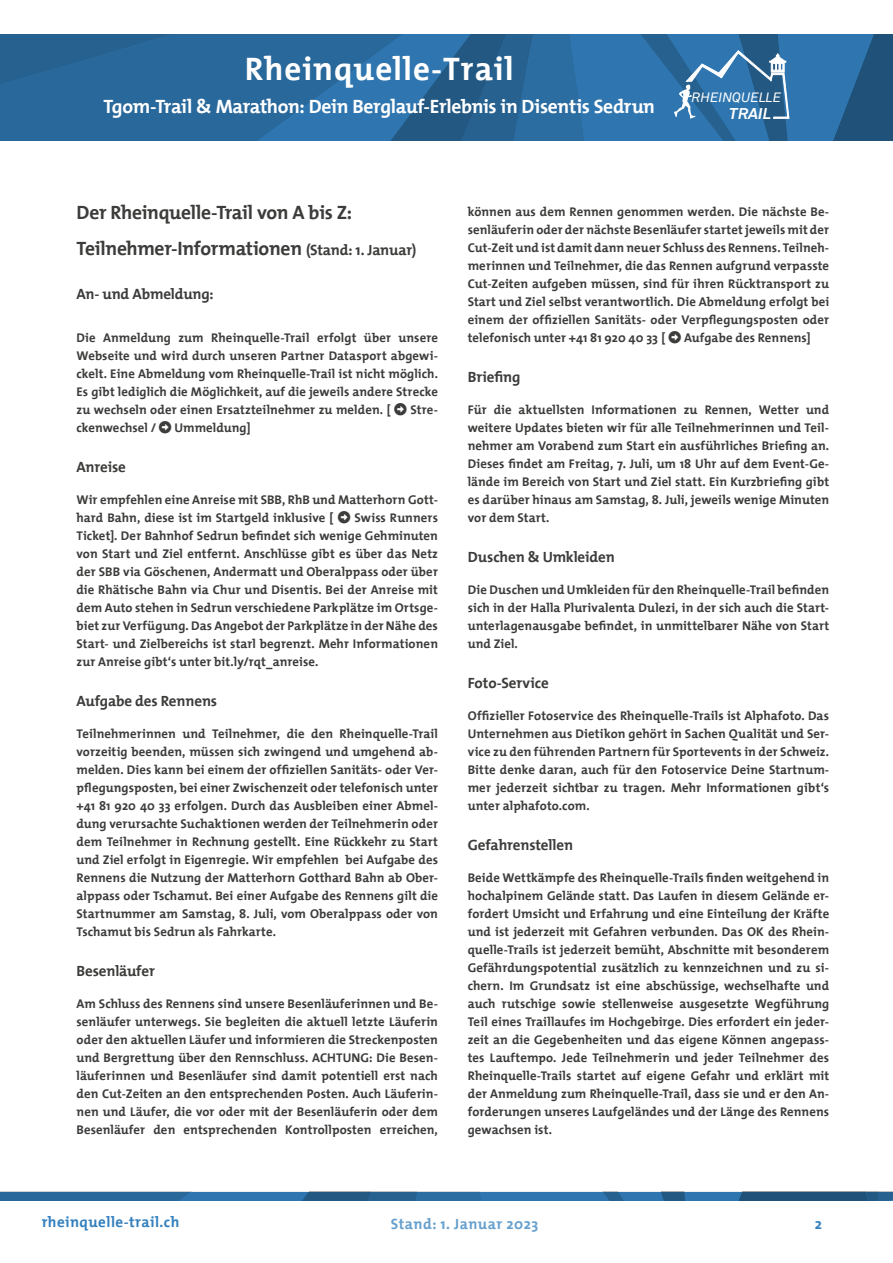
<style>
.page{position:relative;width:893px;height:1263px;background:#fff}
.page>*{position:absolute;margin:0;border:0;box-sizing:border-box;transform-origin:0 0}
.t1{font:700 33px "The Mix";letter-spacing:.03em;color:#fff}
.t2{font:700 19.5px/36.5px "The Mix";letter-spacing:-.015em;color:#3c3c3b}
.t3{font:700 19.5px "The Mix";letter-spacing:-.02em;color:#fff}
.t4{font:italic 700 15.6px "Akkurat";color:#fff}
.t5{font:700 15px "The Mix";letter-spacing:-.01em;color:#3c3c3b}
.t6{font:700 15px "The Mix";letter-spacing:.03em;color:#3380be}
.t7{font:700 15px "The Mix";letter-spacing:.03em;color:#66a0ce}
.t8{font:italic 13.5px "Akkurat";color:#fff}
.t9{font:700 12.75px/18px "The Mix";letter-spacing:.01em;color:#3c3c3b;text-align:justify}
.s1{font-size:15px}
</style>
<div class="page">
<svg style="left:0;top:1192px;width:893px;height:8px;background:#29689b"></svg>
<svg style="left:0;top:34px;width:893px;height:106px;background:#2c6b9f"></svg>
<h1 class="t1" style="left:245px;top:41px;width:270px">Rheinquelle-Trail</h1>
<h2 class="t3" style="left:103px;top:90px;width:553px">Tgom-Trail &amp; Marathon: Dein Berglauf-Erlebnis in Disentis Sedrun</h2>
<p class="t8" style="left:692px;top:89px;width:91px">RHEINQUELLE</p>
<p class="t4" style="left:729px;top:103px;width:44px">TRAIL</p>
<h2 class="t2" style="left:77px;top:193px;width:341px">Der Rheinquelle-Trail von A bis Z:<br>Teilnehmer-Informationen <span class="s1">(Stand: 1. Januar)</span></h2>
<p class="t5" style="left:77px;top:281px;width:139px">An- und Abmeldung:</p>
<p class="t9" style="left:77px;top:328px;width:363px">Die Anmeldung zum Rheinquelle-Trail erfolgt über unsere Webseite und wird durch unseren Partner Datasport abgewi&shy;ckelt. Eine Abmeldung vom Rheinquelle-Trail ist nicht möglich.<br>Es gibt lediglich die Möglichkeit, auf die jeweils andere Strecke zu wechseln oder einen Ersatzteilnehmer zu melden. [ □●▼●▼ Stre&shy;ckenwechsel / □●▼●▼ Ummeldung]</p>
<p class="t5" style="left:77px;top:454px;width:51px">Anreise</p>
<p class="t9" style="left:77px;top:490px;width:363px">Wir empfehlen eine Anreise mit SBB, RhB und Matterhorn Gott&shy;hard Bahn, diese ist im Startgeld inklusive [ □●▼●▼ Swiss Runners Ticket]. Der Bahnhof Sedrun befindet sich wenige Gehminuten von Start und Ziel entfernt. Anschlüsse gibt es über das Netz der SBB via Göschenen, Andermatt und Oberalppass oder über die Rhätische Bahn via Chur und Disentis. Bei der Anreise mit dem Auto stehen in Sedrun verschiedene Parkplätze im Ortsge&shy;biet zur Verfügung. Das Angebot der Parkplätze in der Nähe des Start- und Zielbereichs ist starl begrenzt. Mehr Informationen zur Anreise gibt‘s unter bit.ly/rqt_anreise.</p>
<p class="t5" style="left:77px;top:688px;width:142px">Aufgabe des Rennens</p>
<p class="t9" style="left:77px;top:724px;width:363px">Teilnehmerinnen und Teilnehmer, die den Rheinquelle-Trail vorzeitig beenden, müssen sich zwingend und umgehend ab&shy;melden. Dies kann bei einem der offiziellen Sanitäts- oder Ver&shy;pflegungsposten, bei einer Zwischenzeit oder telefonisch unter +41 81 920 40 33 erfolgen. Durch das Ausbleiben einer Abmel&shy;dung verursachte Suchaktionen werden der Teilnehmerin oder dem Teilnehmer in Rechnung gestellt. Eine Rückkehr zu Start und Ziel erfolgt in Eigenregie. Wir empfehlen bei Aufgabe des Rennens die Nutzung der Matterhorn Gotthard Bahn ab Ober&shy;alppass oder Tschamut. Bei einer Aufgabe des Rennens gilt die Startnummer am Samstag, 8. Juli, vom Oberalppass oder von Tschamut bis Sedrun als Fahrkarte.</p>
<p class="t5" style="left:77px;top:958px;width:80px">Besenläufer</p>
<p class="t9" style="left:77px;top:994px;width:363px">Am Schluss des Rennens sind unsere Besenläuferinnen und Be&shy;senläufer unterwegs. Sie begleiten die aktuell letzte Läuferin oder den aktuellen Läufer und informieren die Streckenposten und Bergrettung über den Rennschluss. ACHTUNG: Die Besen&shy;läuferinnen und Besenläufer sind damit potentiell erst nach den Cut-Zeiten an den entsprechenden Posten. Auch Läuferin&shy;nen und Läufer, die vor oder mit der Besenläuferin oder dem Besenläufer den entsprechenden Kontrollposten erreichen,</p>
<p class="t9" style="left:468px;top:202px;width:363px">können aus dem Rennen genommen werden. Die nächste Be&shy;senläuferin oder der nächste Besenläufer startet jeweils mit der Cut-Zeit und ist damit dann neuer Schluss des Rennens. Teilneh&shy;merinnen und Teilnehmer, die das Rennen aufgrund verpasste Cut-Zeiten aufgeben müssen, sind für ihren Rücktransport zu Start und Ziel selbst verantwortlich. Die Abmeldung erfolgt bei einem der offiziellen Sanitäts- oder Verpflegungsposten oder telefonisch unter +41 81 920 40 33 [ □●▼●▼ Aufgabe des Rennens]</p>
<p class="t5" style="left:468px;top:364px;width:54px">Briefing</p>
<p class="t9" style="left:468px;top:400px;width:363px">Für die aktuellsten Informationen zu Rennen, Wetter und weitere Updates bieten wir für alle Teilnehmerinnen und Teil&shy;nehmer am Vorabend zum Start ein ausführliches Briefing an.<br>Dieses findet am Freitag, 7. Juli, um 18 Uhr auf dem Event-Ge&shy;lände im Bereich von Start und Ziel statt. Ein Kurzbriefing gibt es darüber hinaus am Samstag, 8. Juli, jeweils wenige Minuten vor dem Start.</p>
<p class="t5" style="left:468px;top:544px;width:149px">Duschen &amp; Umkleiden</p>
<p class="t9" style="left:468px;top:580px;width:363px">Die Duschen und Umkleiden für den Rheinquelle-Trail befinden sich in der Halla Plurivalenta Dulezi, in der sich auch die Start&shy;unterlagenausgabe befindet, in unmittelbarer Nähe von Start und Ziel.</p>
<p class="t5" style="left:468px;top:670px;width:83px">Foto-Service</p>
<p class="t9" style="left:468px;top:706px;width:363px">Offizieller Fotoservice des Rheinquelle-Trails ist Alphafoto. Das Unternehmen aus Dietikon gehört in Sachen Qualität und Ser&shy;vice zu den führenden Partnern für Sportevents in der Schweiz.<br>Bitte denke daran, auch für den Fotoservice Deine Startnum&shy;mer jederzeit sichtbar zu tragen. Mehr Informationen gibt‘s unter alphafoto.com.</p>
<p class="t5" style="left:468px;top:832px;width:107px">Gefahrenstellen</p>
<p class="t9" style="left:468px;top:868px;width:363px">Beide Wettkämpfe des Rheinquelle-Trails finden weitgehend in hochalpinem Gelände statt. Das Laufen in diesem Gelände er&shy;fordert Umsicht und Erfahrung und eine Einteilung der Kräfte und ist jederzeit mit Gefahren verbunden. Das OK des Rhein&shy;quelle-Trails ist jederzeit bemüht, Abschnitte mit besonderem Gefährdungspotential zusätzlich zu kennzeichnen und zu si&shy;chern. Im Grundsatz ist eine abschüssige, wechselhafte und auch rutschige sowie stellenweise ausgesetzte Wegführung Teil eines Traillaufes im Hochgebirge. Dies erfordert ein jeder&shy;zeit an die Gegebenheiten und das eigene Können angepass&shy;tes Lauftempo. Jede Teilnehmerin und jeder Teilnehmer des Rheinquelle-Trails startet auf eigene Gefahr und erklärt mit der Anmeldung zum Rheinquelle-Trail, dass sie und er den An&shy;forderungen unseres Laufgeländes und der Länge des Rennens gewachsen ist.</p>
<p class="t6" style="left:42px;top:1209px;width:139px">rheinquelle-trail.ch</p>
<p class="t6" style="left:815px;top:1211px;width:9px">2</p>
<p class="t7" style="left:391px;top:1211px;width:149px">Stand: 1. Januar 2023</p>
</div>
